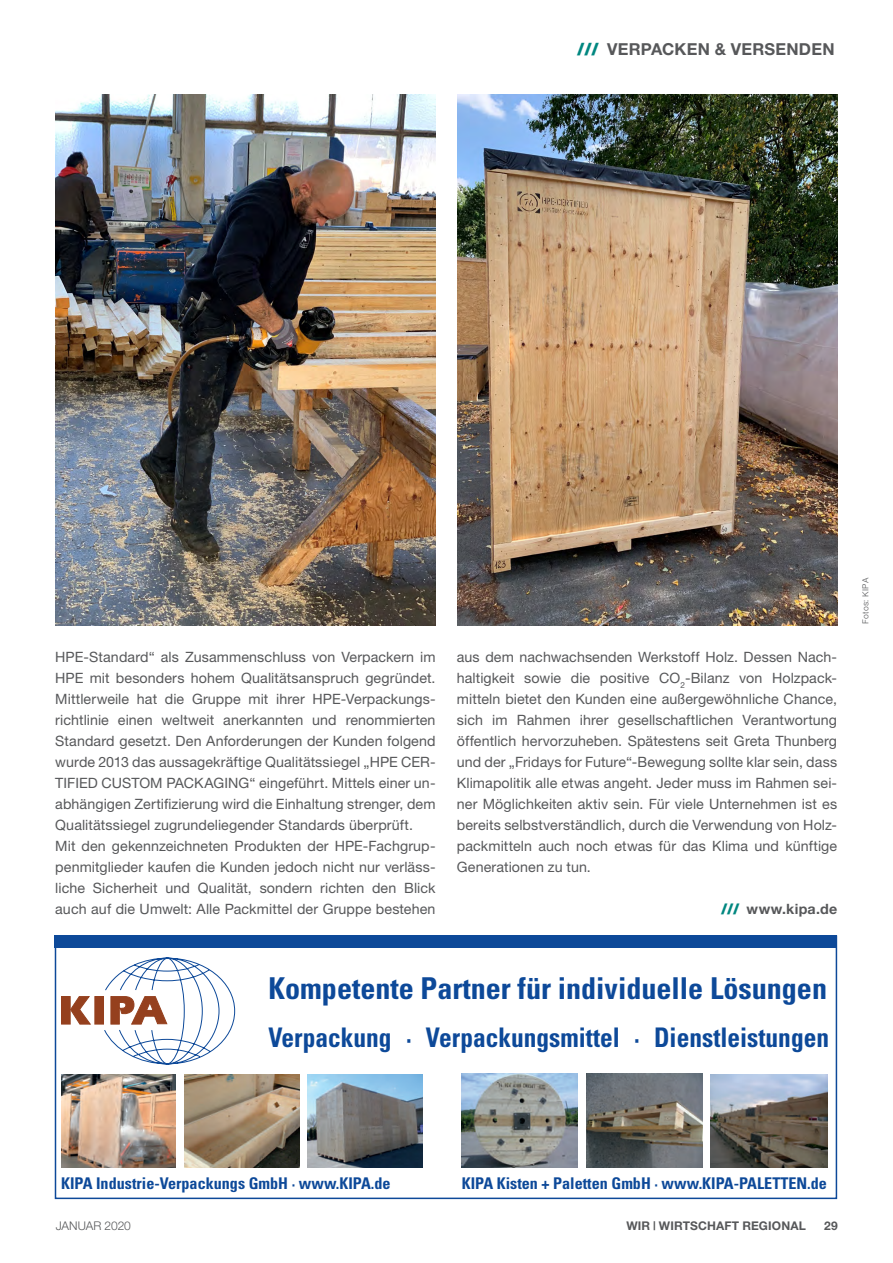
<style>
.page{position:relative;width:893px;height:1263px;background:#fff}
.page>*{position:absolute;margin:0;border:0;box-sizing:border-box;transform-origin:0 0}
.t1{font:700 condensed 30.15px "Univers";color:#0d4999}
.t2{font:700 condensed 27px "Univers";color:#0d4999;scale:.94 1}
.t3{font:700 16.5px "Helvetica Neue CE";letter-spacing:.015em;color:#57585a}
.t4{font:700 condensed 16.2px "Univers";color:#0d4999}
.t5{font:14.25px/21px "Helvetica Neue";letter-spacing:.005em;color:#57585a}
.t6{font:700 14.25px "Helvetica Neue";letter-spacing:.02em;color:#57585a}
.t7{font:700 12px "Helvetica Neue";letter-spacing:.01em;color:#57585a}
.t8{font:300 12px "Helvetica Neue";letter-spacing:-.01em;color:#57585a}
.t9{font:300 9px "Nimbus San";letter-spacing:.02em;color:#57585a}
.s1{font-family:"Helvetica Neue";font-weight:900;font-stretch:expanded;color:#008780}
.s2{font-weight:900;font-stretch:expanded;color:#008780}
</style>
<div class="page">
<img style="left:457px;top:94px;width:380px;height:531px">
<img style="left:55px;top:94px;width:380px;height:531px">
<div style="left:95px;top:996px;width:8px;height:28px;background:#95401e"></div>
<div style="left:94px;top:996px;width:10px;height:28px;border:1px solid #95401e"></div>
<div style="left:62px;top:996px;width:8px;height:28px;background:#95401e"></div>
<div style="left:61px;top:996px;width:10px;height:28px;border:1px solid #95401e"></div>
<svg style="left:70px;top:996px;width:21px;height:29px"></svg>
<svg style="left:103px;top:958px;width:132px;height:106px"></svg>
<img style="left:61px;top:1074px;width:115px;height:93px">
<div style="left:55px;top:935px;width:782px;height:13px;background:#0d4999"></div>
<img style="left:586px;top:1074px;width:117px;height:93px">
<img style="left:710px;top:1074px;width:117px;height:94px">
<img style="left:462px;top:1074px;width:116px;height:93px">
<img style="left:308px;top:1074px;width:115px;height:93px">
<img style="left:184px;top:1074px;width:115px;height:93px">
<p class="t3" style="left:577px;top:39px;width:259px"><span class="s1">///</span> VERPACKEN &amp; VERSENDEN</p>
<p class="t5" style="left:55px;top:646px;width:382px">HPE-Standard“ als Zusammenschluss von Verpackern im HPE mit besonders hohem Qualitätsanspruch gegründet.<br>Mittlerweile hat die Gruppe mit ihrer HPE-Verpackungs&shy;richtlinie einen weltweit anerkannten und renommierten Standard gesetzt. Den Anforderungen der Kunden folgend wurde 2013 das aussagekräftige Qualitätssiegel „HPE CER-TIFIED CUSTOM PACKAGING“ eingeführt. Mittels einer un&shy;abhängigen Zertifizierung wird die Einhaltung strenger, dem Qualitätssiegel zugrundeliegender Standards überprüft.<br>Mit den gekennzeichneten Produkten der HPE-Fachgrup&shy;penmitglieder kaufen die Kunden jedoch nicht nur verläss&shy;liche Sicherheit und Qualität, sondern richten den Blick auch auf die Umwelt: Alle Packmittel der Gruppe bestehen</p>
<p class="t5" style="left:457px;top:646px;width:382px;text-align:justify">aus dem nachwachsenden Werkstoff Holz. Dessen Nach&shy;haltigkeit sowie die positive CO<sub>2</sub>-Bilanz von Holzpack&shy;mitteln bietet den Kunden eine außergewöhnliche Chance, sich im Rahmen ihrer gesellschaftlichen Verantwortung öffentlich hervorzuheben. Spätestens seit Greta Thunberg und der „Fridays for Future“-Bewegung sollte klar sein, dass Klimapolitik alle etwas angeht. Jeder muss im Rahmen sei&shy;ner Möglichkeiten aktiv sein. Für viele Unternehmen ist es bereits selbstverständlich, durch die Verwendung von Holz&shy;packmitteln auch noch etwas für das Klima und künftige Generationen zu tun.</p>
<p class="t6" style="left:721px;top:900px;width:118px"><span class="s2">///</span> www.kipa.de</p>
<h1 class="t1" style="left:268px;top:969px;width:560px">Kompetente Partner für individuelle Lösungen</h1>
<h2 class="t2" style="left:268px;top:1021px;width:598px">Verpackung · Verpackungsmittel · Dienstleistungen</h2>
<p class="t9" style="left:861px;top:624px;width:47px;rotate:-90deg">Fotos: KIPA</p>
<p class="t4" style="left:61px;top:1173px;width:331px">KIPA Industrie-Verpackungs GmbH · www.KIPA.de</p>
<p class="t4" style="left:462px;top:1173px;width:367px">KIPA Kisten + Paletten GmbH · www.KIPA-PALETTEN.de</p>
<p class="t8" style="left:56px;top:1218px;width:77px">JANUAR 2020</p>
<p class="t7" style="left:626px;top:1218px;width:181px">WIR | WIRTSCHAFT REGIONAL</p>
<p class="t7" style="left:824px;top:1218px;width:15px">29</p>
</div>
